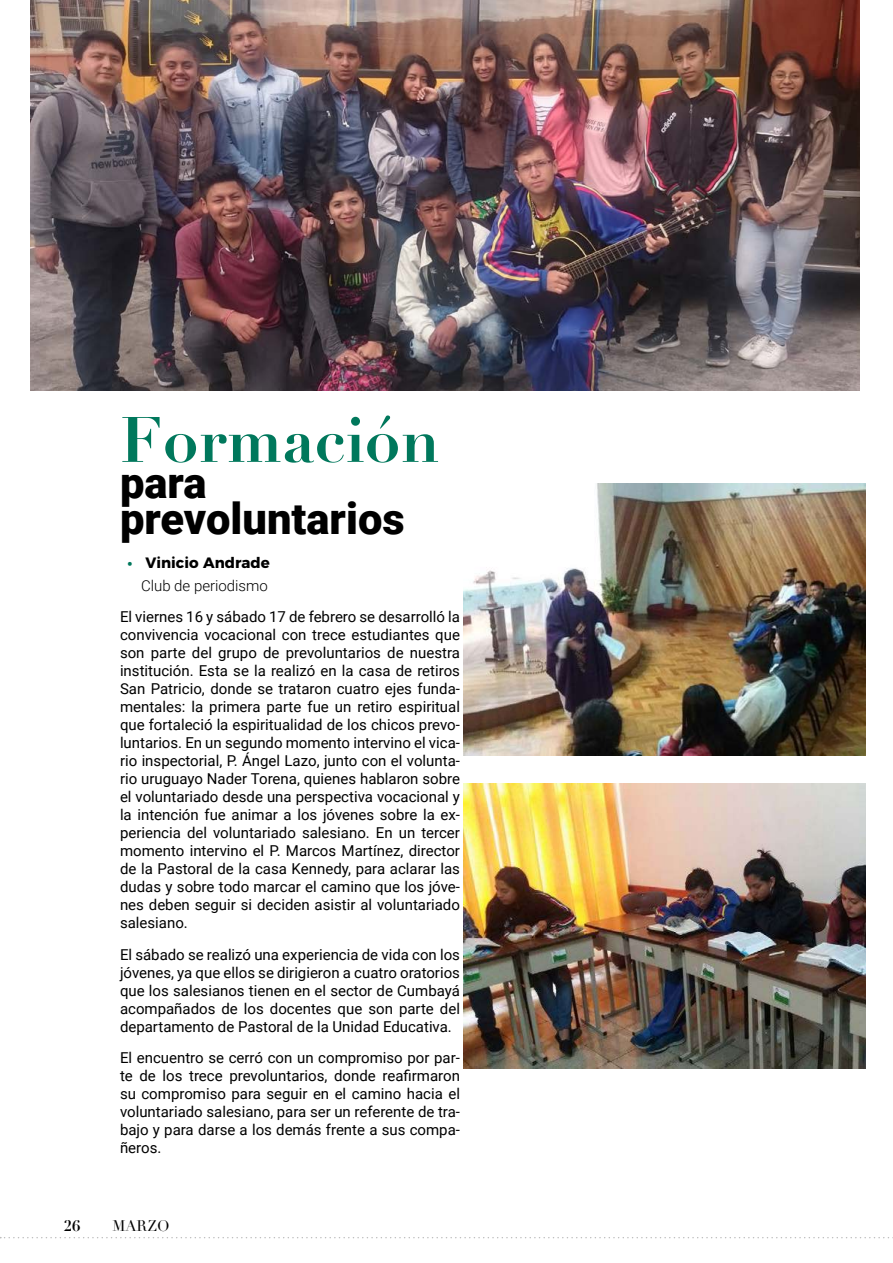
<style>
.page{position:relative;width:893px;height:1263px;background:#fff}
.page>*{position:absolute;margin:0;border:0;box-sizing:border-box;transform-origin:0 0}
.t1{font:700 63px "Didot";color:#00785c}
.t2{font:900 43.5px/36px "Roboto";color:#000}
.t3{font:15px/18px "Roboto";color:#000;text-align:justify}
.t4{font:300 15px "Roboto";color:#000}
.t5{font:700 15px "Montserrat";color:#000}
.t6{font:15px "Didot";color:#000}
.t7{font:700 15px "Didot";color:#000}
.s1{color:#00785c}
</style>
<div class="page">
<svg style="left:0;top:1237px;width:893px;height:1px"></svg>
<img style="left:30px;top:0;width:830px;height:391px">
<img style="left:463px;top:484px;width:402px;height:271px">
<img style="left:463px;top:784px;width:402px;height:285px">
<h1 class="t1" style="left:120px;top:400px;width:321px">Formación</h1>
<h2 class="t2" style="left:120px;top:463px;width:286px">para prevoluntarios</h2>
<p class="t5" style="left:127px;top:551px;width:144px"><span class="s1">•</span> Vinicio Andrade</p>
<p class="t4" style="left:141px;top:575px;width:128px">Club de periodismo</p>
<p class="t3" style="left:120px;top:607px;width:341px">El viernes 16 y sábado 17 de febrero se desarrolló la convivencia vocacional con trece estudiantes que son parte del grupo de prevoluntarios de nuestra institución. Esta se la realizó en la casa de retiros San Patricio, donde se trataron cuatro ejes funda&shy;mentales: la primera parte fue un retiro espiritual que fortaleció la espiritualidad de los chicos prevo&shy;luntarios. En un segundo momento intervino el vica&shy;rio inspectorial, P. Ángel Lazo, junto con el volunta&shy;rio uruguayo Nader Torena, quienes hablaron sobre el voluntariado desde una perspectiva vocacional y la intención fue animar a los jóvenes sobre la ex&shy;periencia del voluntariado salesiano. En un tercer momento intervino el P. Marcos Martínez, director de la Pastoral de la casa Kennedy, para aclarar las dudas y sobre todo marcar el camino que los jóve&shy;nes deben seguir si deciden asistir al voluntariado salesiano.</p>
<p class="t3" style="left:120px;top:945px;width:341px">El sábado se realizó una experiencia de vida con los jóvenes, ya que ellos se dirigieron a cuatro oratorios que los salesianos tienen en el sector de Cumbayá acompañados de los docentes que son parte del departamento de Pastoral de la Unidad Educativa.</p>
<p class="t3" style="left:120px;top:1048px;width:341px">El encuentro se cerró con un compromiso por par&shy;te de los trece prevoluntarios, donde reafirmaron su compromiso para seguir en el camino hacia el voluntariado salesiano, para ser un referente de tra&shy;bajo y para darse a los demás frente a sus compa&shy;ñeros.</p>
<p class="t7" style="left:64px;top:1216px;width:18px">26</p>
<p class="t6" style="left:112px;top:1217px;width:59px">MARZO</p>
</div>
